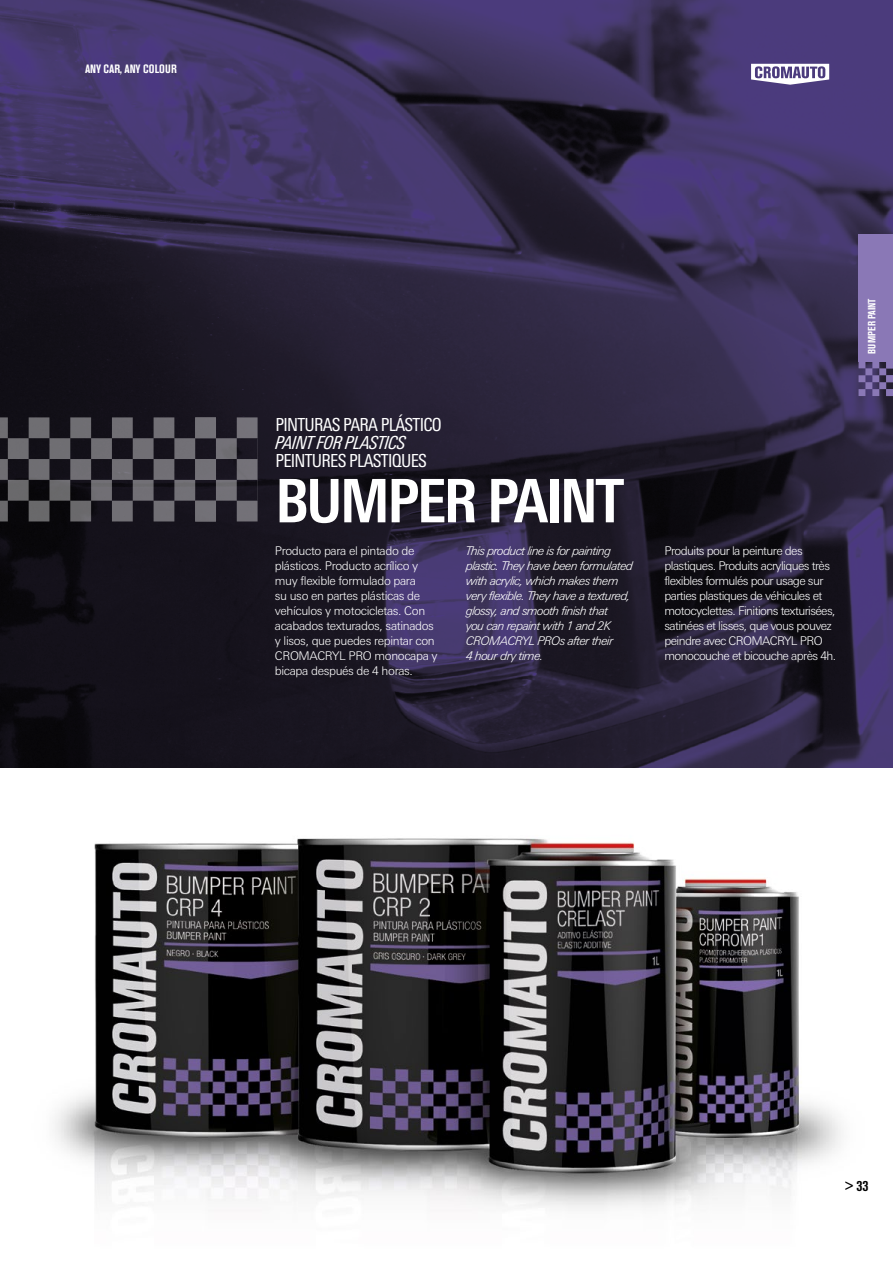
<style>
.page{position:relative;width:893px;height:1263px;background:#fff}
.page>*{position:absolute;margin:0;border:0;box-sizing:border-box;transform-origin:0 0}
.t1{font:700 condensed 60px "Linotype Univers";letter-spacing:-.04em;color:#fff}
.t2{font:condensed 18px "Linotype Univers";letter-spacing:-.04em;color:#fff}
.t3{font:italic condensed 18px "Linotype Univers";letter-spacing:-.04em;color:#fff}
.t4{font:700 condensed 15px "Akzidenz Grotesk BE";color:#000}
.t5{font:300 12px/15px "Linotype Univers Basic";letter-spacing:-.05em;color:#fff}
.t6{font:300 12px/15px "Linotype Univers Basic";letter-spacing:-.03em;color:#fff}
.t7{font:italic 300 12px/15px "Linotype Univers Basic";letter-spacing:-.04em;color:#fff}
.t8{font:700 condensed 12px "Akzidenz Grotesk BE";color:#fff}
.t9{font:700 condensed 10.5px "Akzidenz Grotesk BE";letter-spacing:.01em;color:#fff}
</style>
<div class="page">
<img style="left:0;top:767px;width:893px;height:442px">
<img style="left:0;top:0;width:893px;height:767px">
<svg style="left:751px;top:64px;width:78px;height:21px"></svg>
<div style="left:858px;top:234px;width:35px;height:128px;background:#8a78b6"></div>
<svg style="left:858px;top:362px;width:35px;height:34px"></svg>
<svg style="left:0;top:417px;width:258px;height:104px;background:#413f46"></svg>
<p class="t8" style="left:85px;top:62px;width:93px">ANY CAR, ANY COLOUR</p>
<h2 class="t2" style="left:275px;top:414px;width:168px">PINTURAS PARA PLÁSTICO</h2>
<h2 class="t3" style="left:275px;top:432px;width:132px">PAINT FOR PLASTICS</h2>
<h2 class="t2" style="left:275px;top:450px;width:153px">PEINTURES PLASTIQUES</h2>
<h1 class="t1" style="left:275px;top:465px;width:350px">BUMPER PAINT</h1>
<p class="t7" style="left:466px;top:544px;width:169px">This product line is for painting plastic. They have been formulated with acrylic, which makes them very flexible. They have a textured, glossy, and smooth finish that<br>you can repaint with 1 and 2K<br>CROMACRYL PROs after their<br>4 hour dry time.</p>
<p class="t6" style="left:275px;top:544px;width:164px">Producto para el pintado de plásticos. Producto acrílico y muy flexible formulado para<br>su uso en partes plásticas de vehículos y motocicletas. Con acabados texturados, satinados y lisos, que puedes repintar con<br>CROMACRYL PRO monocapa y bicapa después de 4 horas.</p>
<p class="t5" style="left:664px;top:544px;width:173px">Produits pour la peinture des plastiques. Produits acryliques très flexibles formulés pour usage sur parties plastiques de véhicules et motocyclettes. Finitions texturisées, satinées et lisses, que vous pouvez peindre avec CROMACRYL PRO monocouche et bicouche après 4h.</p>
<p class="t9" style="left:866px;top:354px;width:57px;rotate:-90deg">BUMPER PAINT</p>
<p class="t4" style="left:845px;top:1177px;width:25px">&gt; 33</p>
</div>
